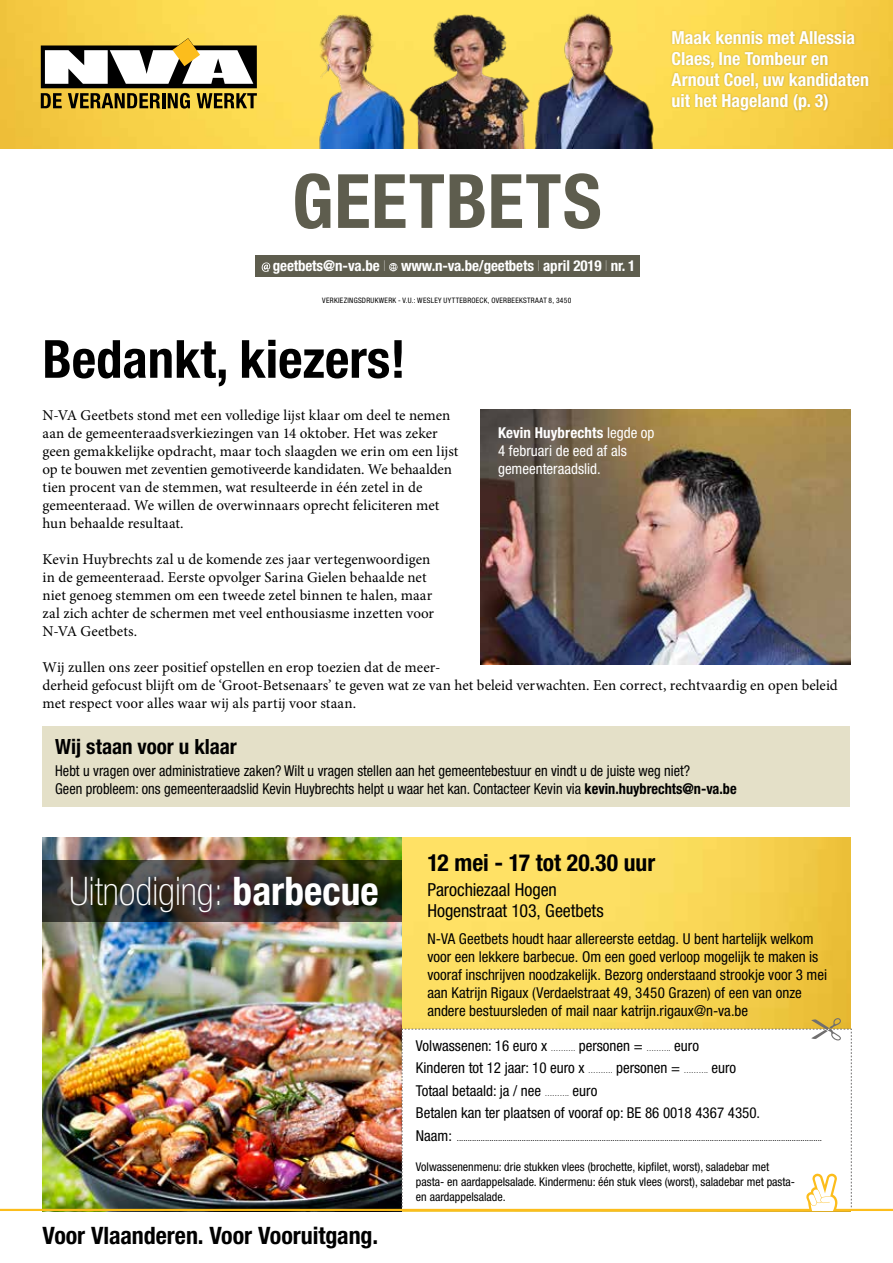
<style>
.page{position:relative;width:893px;height:1263px;background:#fff}
.page>*{position:absolute;margin:0;border:0;box-sizing:border-box;transform-origin:0 0}
.t1{font:700 condensed 75px "Helvetica Neue LT Std";letter-spacing:.015em;color:#5e5d4e}
.t2{font:700 condensed 52.65px "Helvetica Neue LT Std";color:#000}
.t3{font:100 condensed 39.45px "Helvetica Neue LT Std";color:#fff}
.t4{font:700 condensed 24px "Helvetica Neue LT Std";letter-spacing:-.005em;color:#000}
.t5{font:700 condensed 23.55px "Helvetica Neue LT Std";color:#000}
.t6{font:700 condensed 21px "Helvetica Neue LT Std";letter-spacing:-.005em;color:#000}
.t7{font:700 condensed 18px/21px "Helvetica Neue LT Std";color:#fff}
.t8{font:condensed 18px/21px "Helvetica Neue LT Std";letter-spacing:-.005em;color:#000}
.t9{font:15px/18px "Minion Pro";color:#000}
.t10{font:condensed 15px/18px "Helvetica Neue LT Std";color:#000}
.t11{font:condensed 15px/18px "Helvetica Neue LT Std";color:#000;scale:.96 1}
.t12{font:condensed 15px/18px "Helvetica Neue LT Std";color:#fff}
.t13{font:700 condensed 15px "Helvetica Neue LT Std";letter-spacing:-.01em;color:#fff}
.t14{font:condensed 12px/15px "Helvetica Neue LT Std";color:#000}
.t15{font:condensed 9px "Helvetica Neue LT Std";color:#000}
.t16{font:condensed 7.5px "Helvetica Neue LT Std";letter-spacing:.035em;color:#000}
.s1{font-weight:200}
.s2{font-weight:700}
.s3{font-size:7.5px}
.s4{font-size:15px}
</style>
<div class="page">
<img style="left:402px;top:838px;width:448px;height:180px">
<img style="left:0;top:0;width:893px;height:149px">
<div style="left:255px;top:255px;width:385px;height:21px;background:#5e5d4e"></div>
<svg style="left:262px;top:262px;width:8px;height:10px"></svg>
<svg style="left:389px;top:263px;width:8px;height:8px"></svg>
<svg style="left:41px;top:38px;width:216px;height:71px"></svg>
<img style="left:42px;top:838px;width:360px;height:180px">
<img style="left:291px;top:13px;width:115px;height:136px">
<img style="left:408px;top:13px;width:249px;height:136px">
<div style="left:669px;top:29px;width:201px;height:84px;background:#000;opacity:.2"></div>
<img style="left:481px;top:409px;width:369px;height:256px">
<div style="left:43px;top:726px;width:807px;height:81px;background:#e4e0c8"></div>
<div style="left:43px;top:860px;width:359px;height:61px;background:linear-gradient(to bottom,#162733,#38352d)"></div>
<img style="left:53px;top:859px;width:350px;height:78px">
<img style="left:0;top:1018px;width:893px;height:193px">
<h1 class="t1" style="left:292px;top:156px;width:311px">GEETBETS</h1>
<p class="t13" style="left:273px;top:257px;width:364px">geetbets@n-va.be <span class="s1">I</span> www.n-va.be/geetbets <span class="s1">I</span> april 2019 <span class="s1">I</span> nr. 1</p>
<p class="t16" style="left:322px;top:296px;width:250px">VERKIEZINGSDRUKWERK - V.U.: WESLEY UYTTEBROECK, OVERBEEKSTRAAT 8, 3450</p>
<p class="t7" style="left:672px;top:27px;width:199px">Maak kennis met Allessia<br>Claes, Ine Tombeur en<br>Arnout Coel, uw kandidaten uit het Hageland (p. 3)</p>
<h2 class="t2" style="left:43px;top:327px;width:365px">Bedankt, kiezers!</h2>
<p class="t9" style="left:43px;top:407px;width:417px">N-VA Geetbets stond met een volledige lijst klaar om deel te nemen aan de gemeenteraadsverkiezingen van 14 oktober. Het was zeker geen gemakkelijke opdracht, maar toch slaagden we erin om een lijst op te bouwen met zeventien gemotiveerde kandidaten. We behaalden tien procent van de stemmen, wat resulteerde in één zetel in de gemeenteraad. We willen de overwinnaars oprecht feliciteren met hun behaalde resultaat.</p>
<p class="t9" style="left:43px;top:551px;width:393px">Kevin Huybrechts zal u de komende zes jaar vertegenwoordigen in de gemeenteraad. Eerste opvolger Sarina Gielen behaalde net niet genoeg stemmen om een tweede zetel binnen te halen, maar zal zich achter de schermen met veel enthousiasme inzetten voor N-VA Geetbets.</p>
<p class="t9" style="left:43px;top:659px;width:797px">Wij zullen ons zeer positief opstellen en erop toezien dat de meer-<br>derheid gefocust blijft om de ‘Groot-Betsenaars’ te geven wat ze van het beleid verwachten. Een correct, rechtvaardig en open beleid met respect voor alles waar wij als partij voor staan.</p>
<p class="t12" style="left:498px;top:424px;width:158px"><span class="s2">Kevin Huybrechts</span> legde op<br>4 februari de eed af als gemeenteraadslid.</p>
<h3 class="t6" style="left:55px;top:734px;width:183px">Wij staan voor u klaar</h3>
<p class="t11" style="left:55px;top:762px;width:711px">Hebt u vragen over administratieve zaken? Wilt u vragen stellen aan het gemeentebestuur en vindt u de juiste weg niet?<br>Geen probleem: ons gemeenteraadslid Kevin Huybrechts helpt u waar het kan. Contacteer Kevin via <span class="s2">kevin.huybrechts@n-va.be</span></p>
<h3 class="t3" style="left:69px;top:869px;width:311px">Uitnodiging: <span class="s2">barbecue</span></h3>
<h3 class="t4" style="left:43px;top:1221px;width:337px">Voor Vlaanderen. Voor Vooruitgang.</h3>
<h3 class="t5" style="left:427px;top:848px;width:229px">12 mei - 17 tot 20.30 uur</h3>
<p class="t8" style="left:427px;top:879px;width:178px">Parochiezaal Hogen<br>Hogenstraat 103, Geetbets</p>
<p class="t10" style="left:427px;top:930px;width:401px">N-VA Geetbets houdt haar allereerste eetdag. U bent hartelijk welkom voor een lekkere barbecue. Om een goed verloop mogelijk te maken is vooraf inschrijven noodzakelijk. Bezorg onderstaand strookje voor 3 mei aan Katrijn Rigaux (Verdaelstraat 49, 3450 Grazen) of een van onze andere bestuursleden of mail naar katrijn.rigaux@n-va.be</p>
<p class="t10" style="left:416px;top:1034px;width:346px;line-height:22.5px">Volwassenen: 16 euro x <span class="s3">……….</span> personen = <span class="s3">……….</span> euro<br>Kinderen tot 12 jaar: 10 euro x <span class="s3">……….</span> personen = <span class="s3">……….</span> euro Totaal betaald: ja / nee <span class="s3">……….</span> euro<br>Betalen kan ter plaatsen of vooraf op: BE 86 0018 4367 4350.</p>
<p class="t15" style="left:416px;top:1132px;width:408px"><span class="s4">Naam:</span> .........................................................................................................................................................................</p>
<p class="t14" style="left:416px;top:1159px;width:381px">Volwassenenmenu: drie stukken vlees (brochette, kipfilet, worst), saladebar met pasta- en aardappelsalade. Kindermenu: één stuk vlees (worst), saladebar met pasta&shy;en aardappelsalade.</p>
</div>
